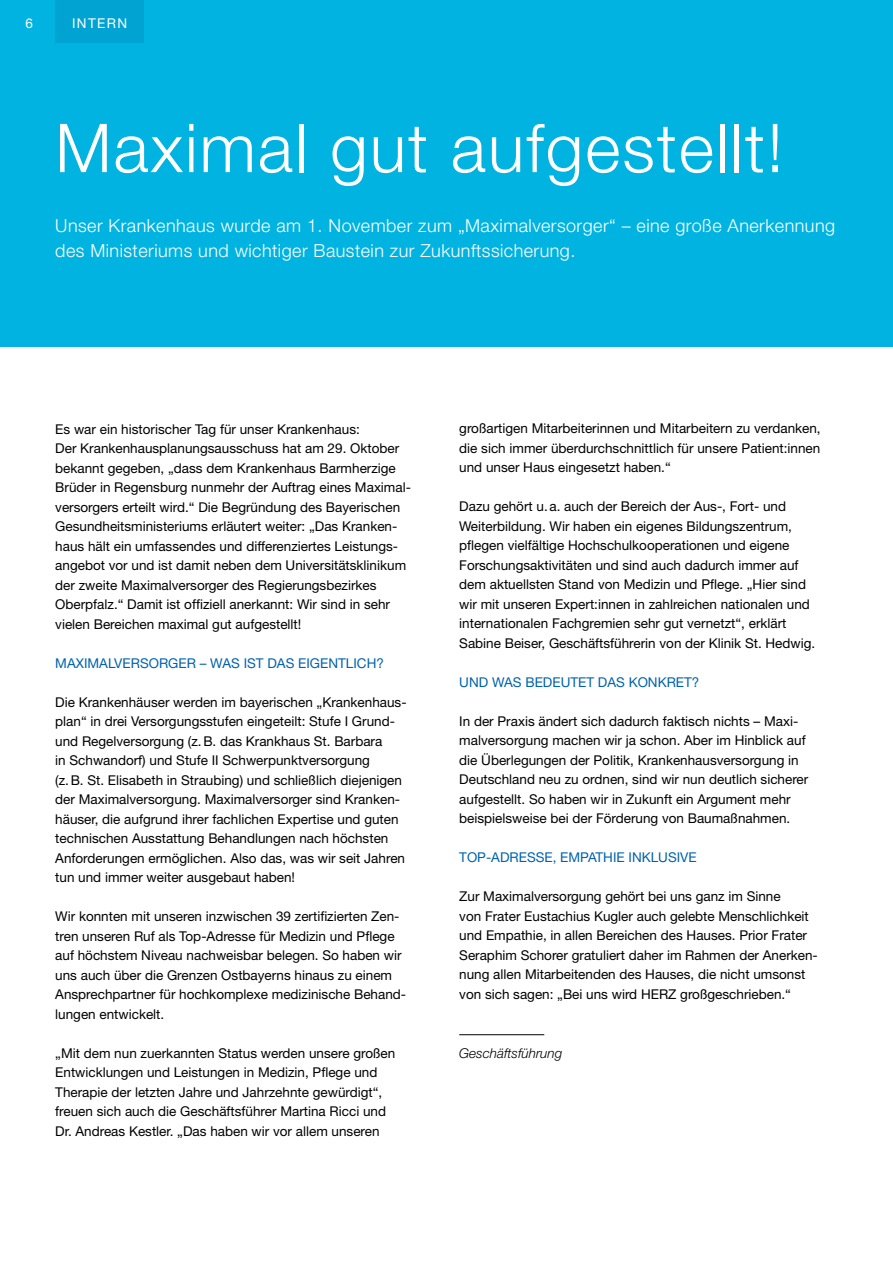
<style>
.page{position:relative;width:893px;height:1263px;background:#fff}
.page>*{position:absolute;margin:0;border:0;box-sizing:border-box;transform-origin:0 0}
.t1{font:300 67.5px "Helvetica Neue";letter-spacing:.03em;color:#fff}
.t2{font:300 18px/25.5px "Helvetica Neue";letter-spacing:.025em;color:#fff}
.t3{font:13.5px/19.5px "Helvetica Neue";color:#000}
.t4{font:13.5px "Helvetica Neue";color:#0062ad}
.t5{font:italic 300 13.5px "Helvetica Neue";color:#000}
.t6{font:13.5px "Helvetica Neue";letter-spacing:.1em;color:#fff}
</style>
<div class="page">
<div style="left:0;top:0;width:893px;height:346px;background:#00b3e0"></div>
<div style="left:55px;top:0;width:89px;height:43px;background:#00a3d1"></div>
<hr style="left:459px;top:1034px;width:85px;height:1px;background:#000">
<p class="t6" style="left:26px;top:15px;width:9px">6</p>
<p class="t6" style="left:72px;top:15px;width:56px">INTERN</p>
<h1 class="t1" style="left:55px;top:107px;width:729px">Maximal gut aufgestellt!</h1>
<h2 class="t2" style="left:55px;top:212px;width:781px">Unser Krankenhaus wurde am 1. November zum „Maximalversorger“ – eine große Anerkennung des Ministeriums und wichtiger Baustein zur Zukunftssicherung.</h2>
<p class="t3" style="left:55px;top:419px;width:357px">Es war ein historischer Tag für unser Krankenhaus:<br>Der Krankenhausplanungsausschuss hat am 29. Oktober bekannt gegeben, „dass dem Krankenhaus Barmherzige Brüder in Regensburg nunmehr der Auftrag eines Maximal&shy;versorgers erteilt wird.“ Die Begründung des Bayerischen Gesundheitsministeriums erläutert weiter: „Das Kranken&shy;haus hält ein umfassendes und differenziertes Leistungs&shy;angebot vor und ist damit neben dem Universitätsklinikum der zweite Maximalversorger des Regierungsbezirkes Oberpfalz.“ Damit ist offiziell anerkannt: Wir sind in sehr vielen Bereichen maximal gut aufgestellt!</p>
<p class="t4" style="left:55px;top:655px;width:330px">MAXIMALVERSORGER – WAS IST DAS EIGENTLICH?</p>
<p class="t3" style="left:55px;top:692px;width:353px">Die Krankenhäuser werden im bayerischen „Krankenhaus&shy;plan“ in drei Versorgungsstufen eingeteilt: Stufe I Grund&shy;und Regelversorgung (z.B. das Krankhaus St. Barbara<br>in Schwandorf) und Stufe II Schwerpunktversorgung<br>(z.B. St. Elisabeth in Straubing) und schließlich diejenigen der Maximalversorgung. Maximalversorger sind Kranken&shy;häuser, die aufgrund ihrer fachlichen Expertise und guten technischen Ausstattung Behandlungen nach höchsten Anforderungen ermöglichen. Also das, was wir seit Jahren tun und immer weiter ausgebaut haben!</p>
<p class="t3" style="left:55px;top:906px;width:352px">Wir konnten mit unseren inzwischen 39 zertifizierten Zen&shy;tren unseren Ruf als Top-Adresse für Medizin und Pflege auf höchstem Niveau nachweisbar belegen. So haben wir uns auch über die Grenzen Ostbayerns hinaus zu einem Ansprechpartner für hochkomplexe medizinische Behand&shy;lungen entwickelt.</p>
<p class="t3" style="left:55px;top:1043px;width:342px">„Mit dem nun zuerkannten Status werden unsere großen Entwicklungen und Leistungen in Medizin, Pflege und Therapie der letzten Jahre und Jahrzehnte gewürdigt“, freuen sich auch die Geschäftsführer Martina Ricci und Dr. Andreas Kestler. „Das haben wir vor allem unseren</p>
<p class="t3" style="left:459px;top:419px;width:363px;text-align:justify">großartigen Mitarbeiterinnen und Mitarbeitern zu verdanken, die sich immer überdurchschnittlich für unsere Patient:innen und unser Haus eingesetzt haben.“</p>
<p class="t3" style="left:459px;top:497px;width:358px">Dazu gehört u.a. auch der Bereich der Aus-, Fort- und Weiterbildung. Wir haben ein eigenes Bildungszentrum, pflegen vielfältige Hochschulkooperationen und eigene Forschungsaktivitäten und sind auch dadurch immer auf dem aktuellsten Stand von Medizin und Pflege. „Hier sind wir mit unseren Expert:innen in zahlreichen nationalen und internationalen Fachgremien sehr gut vernetzt“, erklärt Sabine Beiser, Geschäftsführerin von der Klinik St. Hedwig.</p>
<p class="t4" style="left:459px;top:674px;width:242px">UND WAS BEDEUTET DAS KONKRET?</p>
<p class="t3" style="left:459px;top:711px;width:351px">In der Praxis ändert sich dadurch faktisch nichts – Maxi&shy;malversorgung machen wir ja schon. Aber im Hinblick auf die Überlegungen der Politik, Krankenhausversorgung in Deutschland neu zu ordnen, sind wir nun deutlich sicherer aufgestellt. So haben wir in Zukunft ein Argument mehr beispielsweise bei der Förderung von Baumaßnahmen.</p>
<p class="t4" style="left:459px;top:849px;width:239px">TOP-ADRESSE, EMPATHIE INKLUSIVE</p>
<p class="t3" style="left:459px;top:887px;width:360px">Zur Maximalversorgung gehört bei uns ganz im Sinne<br>von Frater Eustachius Kugler auch gelebte Menschlichkeit und Empathie, in allen Bereichen des Hauses. Prior Frater Seraphim Schorer gratuliert daher im Rahmen der Anerken&shy;nung allen Mitarbeitenden des Hauses, die nicht umsonst von sich sagen: „Bei uns wird HERZ großgeschrieben.“</p>
<p class="t5" style="left:459px;top:1045px;width:105px">Geschäftsführung</p>
</div>
